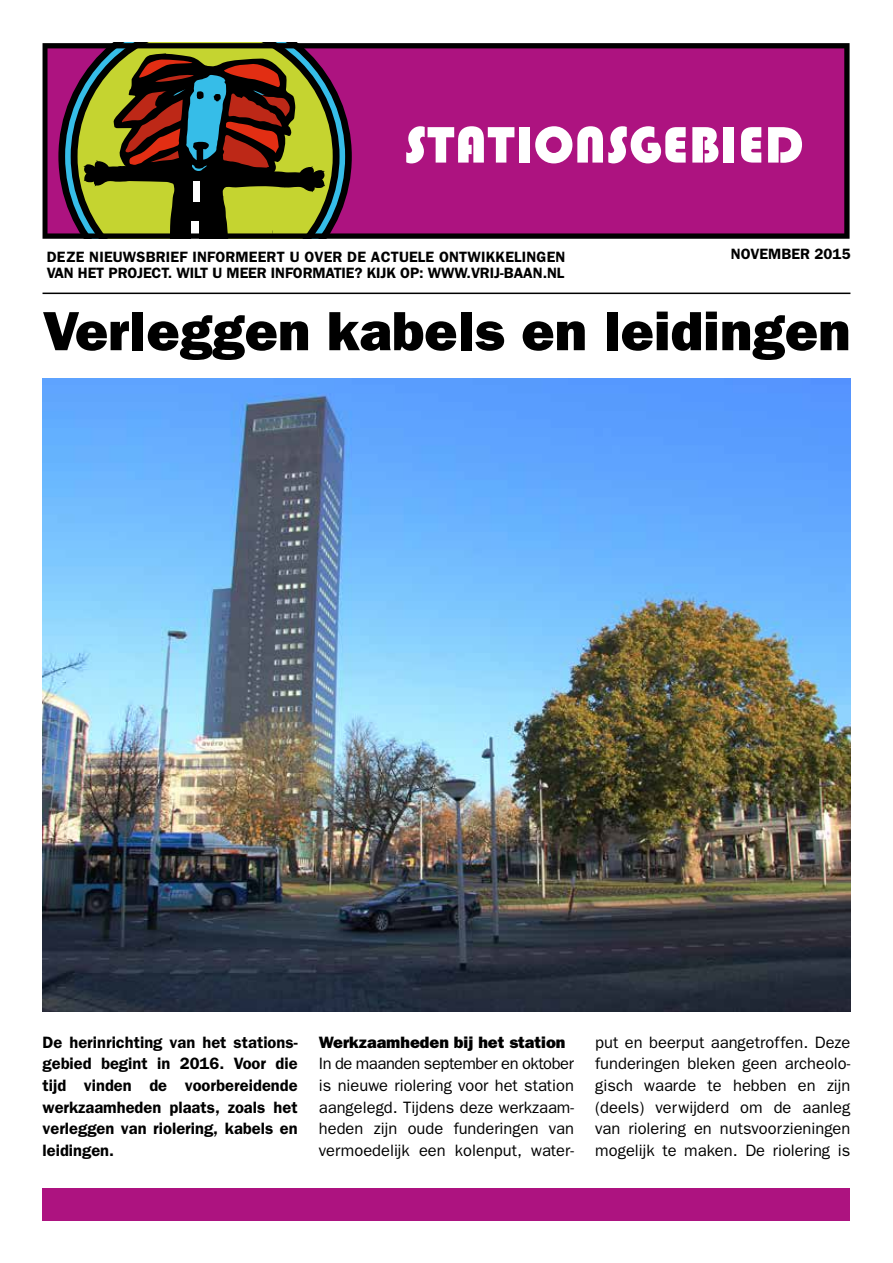
<style>
.page{position:relative;width:893px;height:1263px;background:#fff}
.page>*{position:absolute;margin:0;border:0;box-sizing:border-box;transform-origin:0 0}
.t1{font:800 55.5px "Franklin Gothic";letter-spacing:.005em;color:#000}
.t2{font:53.1px "Bauhaus 93";letter-spacing:.015em;color:#fff}
.t3{font:16.5px/21.6px "Franklin Gothic";color:#000;text-align:justify}
.t4{font:600 16.5px/21.6px "Franklin Gothic";color:#000;text-align:justify}
.t5{font:800 16.5px "Franklin Gothic";color:#000}
.t6{font:600 15px/16.5px "Franklin Gothic";color:#000}
</style>
<div class="page">
<hr style="left:43px;top:293px;width:807px;height:1px;background:#000">
<svg style="left:43px;top:43px;width:807px;height:196px;background:#8b2c5c"></svg>
<div style="left:43px;top:1187px;width:807px;height:33px;background:#ad1380"></div>
<img style="left:43px;top:378px;width:807px;height:633px">
<h2 class="t2" style="left:404px;top:115px;width:400px">STATIONSGEBIED</h2>
<p class="t6" style="left:47px;top:248px;width:520px">DEZE NIEUWSBRIEF INFORMEERT U OVER DE ACTUELE ONTWIKKELINGEN<br>VAN HET PROJECT. WILT U MEER INFORMATIE? KIJK OP: WWW.VRIJ-BAAN.NL</p>
<p class="t6" style="left:731px;top:245px;width:121px">NOVEMBER 2015</p>
<h1 class="t1" style="left:43px;top:299px;width:809px">Verleggen kabels en leidingen</h1>
<p class="t4" style="left:43px;top:1031px;width:257px">De herinrichting van het stations&shy;gebied begint in 2016. Voor die tijd vinden de voorbereidende werkzaamheden plaats, zoals het verleggen van riolering, kabels en leidingen.</p>
<p class="t5" style="left:319px;top:1032px;width:248px">Werkzaamheden bij het station</p>
<p class="t3" style="left:319px;top:1052px;width:257px">In de maanden september en oktober is nieuwe riolering voor het station aangelegd. Tijdens deze werkzaam&shy;heden zijn oude funderingen van vermoedelijk een kolenput, water-</p>
<p class="t3" style="left:595px;top:1031px;width:257px">put en beerput aangetroffen. Deze funderingen bleken geen archeolo&shy;gisch waarde te hebben en zijn (deels) verwijderd om de aanleg van riolering en nutsvoorzieningen mogelijk te maken. De riolering is</p>
</div>
